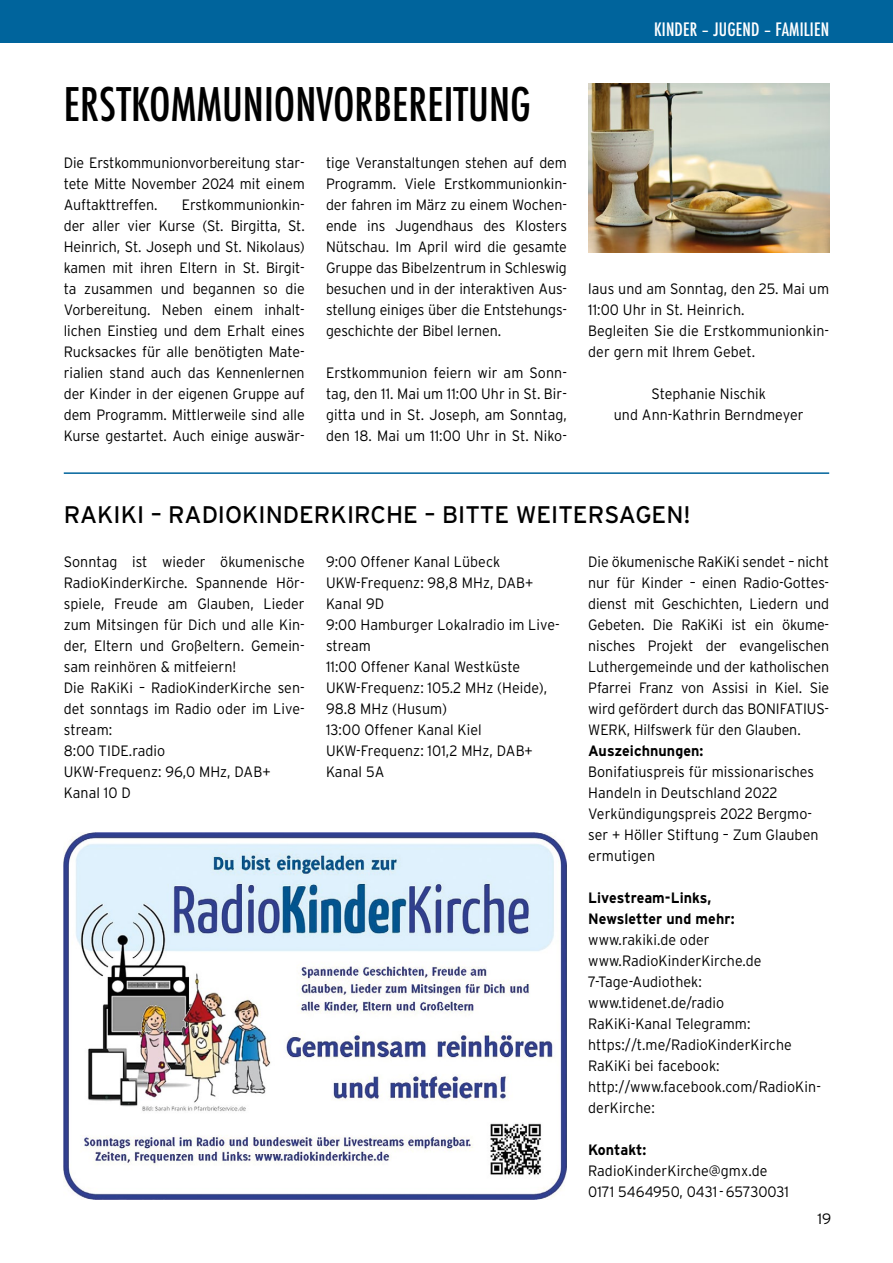
<style>
.page{position:relative;width:893px;height:1263px;background:#fff}
.page>*{position:absolute;margin:0;border:0;box-sizing:border-box;transform-origin:0 0}
._01_Titel_groß{font:500 condensed 45px "Futura";color:#000}
._01_Titel_kleiner{font:24px "Interstate";color:#000}
._00_Titel_im_Balken{font:500 condensed 18px "Futura";letter-spacing:.01em;color:#fff}
._02_Text_Grundlinienraster_Block{font:300 15px/21px "Interstate";letter-spacing:.005em;color:#000;text-align:justify;scale:.95 1}
._02_Text_Grundlinienraster_linksbündig{font:300 15px/21px "Interstate";letter-spacing:.005em;color:#000;scale:.95 1}
._02_Autor{font:300 15px/21px "Interstate";letter-spacing:.005em;color:#000;text-align:center;scale:.95 1}
._02_Text_Grundlinienraster_linksbündig-2{font:700 15px/21px "Interstate";letter-spacing:.005em;color:#000;scale:.95 1}
._02_Text_Grundlinienraster_Block-2{font:700 15px "Interstate";letter-spacing:.005em;color:#000;scale:.95 1}
._02_Text_Grundlinienraster_Block-3{font:300 15px "Interstate";letter-spacing:.005em;color:#000}
</style>
<div class="page">
<div style="left:0;top:0;width:893px;height:43px;background:#00649c"></div>
<img style="left:588px;top:84px;width:241px;height:168px">
<img style="left:64px;top:832px;width:503px;height:367px">
<hr style="left:64px;top:472px;width:765px;height:2px;background:#00649c">
<p class="_01_Titel_groß" style="left:64px;top:76px;width:469px">ERSTKOMMUNIONVORBEREITUNG</p>
<p class="_02_Text_Grundlinienraster_Block" style="left:64px;top:152px;width:255px">Die Erstkommunionvorbereitung star&shy;tete Mitte November 2024 mit einem Auftakttreffen.</p>
<p class="_02_Text_Grundlinienraster_Block" style="left:326px;top:152px;width:255px">tige Veranstaltungen stehen auf dem Programm. Viele Erstkommunionkin&shy;der fahren im März zu einem Wochen&shy;ende ins Jugendhaus des Klosters Nütschau. Im April wird die gesamte Gruppe das Bibelzentrum in Schleswig besuchen und in der interaktiven Aus&shy;stellung einiges über die Entstehungs&shy;geschichte der Bibel lernen.</p>
<p class="_02_Text_Grundlinienraster_Block" style="left:326px;top:362px;width:255px">Erstkommunion feiern wir am Sonn&shy;tag, den 11. Mai um 11:00 Uhr in St. Bir&shy;gitta und in St. Joseph, am Sonntag, den 18. Mai um 11:00 Uhr in St. Niko-</p>
<p class="_02_Text_Grundlinienraster_Block" style="left:64px;top:194px;width:255px;text-indent:118px">Erstkommunionkin&shy;der aller vier Kurse (St. Birgitta, St.<br>Heinrich, St. Joseph und St. Nikolaus) kamen mit ihren Eltern in St. Birgit&shy;ta zusammen und begannen so die Vorbereitung. Neben einem inhalt&shy;lichen Einstieg und dem Erhalt eines Rucksackes für alle benötigten Mate&shy;rialien stand auch das Kennenlernen der Kinder in der eigenen Gruppe auf dem Programm. Mittlerweile sind alle Kurse gestartet. Auch einige auswär-</p>
<p class="_00_Titel_im_Balken" style="left:654px;top:18px;width:177px">KINDER – JUGEND – FAMILIEN</p>
<p class="_02_Text_Grundlinienraster_Block" style="left:588px;top:278px;width:255px">laus und am Sonntag, den 25. Mai um<br>11:00 Uhr in St. Heinrich.</p>
<p class="_02_Text_Grundlinienraster_Block" style="left:588px;top:320px;width:255px">Begleiten Sie die Erstkommunionkin&shy;der gern mit Ihrem Gebet.</p>
<p class="_02_Autor" style="left:614px;top:383px;width:201px">Stephanie Nischik<br>und Ann-Kathrin Berndmeyer</p>
<p class="_01_Titel_kleiner" style="left:64px;top:501px;width:628px">RAKIKI – RADIOKINDERKIRCHE – BITTE WEITERSAGEN!</p>
<p class="_02_Text_Grundlinienraster_Block" style="left:64px;top:551px;width:255px">Sonntag ist wieder ökumenische RadioKinderKirche. Spannende Hör&shy;spiele, Freude am Glauben, Lieder zum Mitsingen für Dich und alle Kin&shy;der, Eltern und Großeltern. Gemein&shy;sam reinhören &amp; mitfeiern!</p>
<p class="_02_Text_Grundlinienraster_Block" style="left:64px;top:677px;width:255px">Die RaKiKi – RadioKinderKirche sen&shy;det sonntags im Radio oder im Live&shy;stream:</p>
<p class="_02_Text_Grundlinienraster_Block" style="left:64px;top:740px;width:108px">8:00 TIDE.radio</p>
<p class="_02_Text_Grundlinienraster_linksbündig" style="left:64px;top:761px;width:219px">UKW-Frequenz: 96,0 MHz, DAB+<br>Kanal 10 D</p>
<p class="_02_Text_Grundlinienraster_Block" style="left:326px;top:551px;width:185px">9:00 Offener Kanal Lübeck</p>
<p class="_02_Text_Grundlinienraster_linksbündig" style="left:326px;top:572px;width:220px">UKW-Frequenz: 98,8 MHz, DAB+<br>Kanal 9D</p>
<p class="_02_Text_Grundlinienraster_linksbündig" style="left:326px;top:614px;width:246px">9:00 Hamburger Lokalradio im Live&shy;stream</p>
<p class="_02_Text_Grundlinienraster_Block" style="left:326px;top:656px;width:206px">11:00 Offener Kanal Westküste</p>
<p class="_02_Text_Grundlinienraster_linksbündig" style="left:326px;top:677px;width:234px">UKW-Frequenz: 105.2 MHz (Heide),<br>98.8 MHz (Husum)</p>
<p class="_02_Text_Grundlinienraster_Block" style="left:326px;top:719px;width:165px">13:00 Offener Kanal Kiel</p>
<p class="_02_Text_Grundlinienraster_linksbündig" style="left:326px;top:740px;width:219px">UKW-Frequenz: 101,2 MHz, DAB+<br>Kanal 5A</p>
<p class="_02_Text_Grundlinienraster_Block" style="left:588px;top:551px;width:255px">Die ökumenische RaKiKi sendet – nicht nur für Kinder – einen Radio-Gottes&shy;dienst mit Geschichten, Liedern und Gebeten. Die RaKiKi ist ein ökume&shy;nisches Projekt der evangelischen Luthergemeinde und der katholischen Pfarrei Franz von Assisi in Kiel. Sie wird gefördert durch das BONIFATIUS-WERK, Hilfswerk für den Glauben.</p>
<p class="_02_Text_Grundlinienraster_Block-2" style="left:588px;top:742px;width:123px">Auszeichnungen:</p>
<p class="_02_Text_Grundlinienraster_linksbündig" style="left:588px;top:761px;width:239px">Bonifatiuspreis für missionarisches<br>Handeln in Deutschland 2022</p>
<p class="_02_Text_Grundlinienraster_linksbündig" style="left:588px;top:803px;width:244px">Verkündigungspreis 2022 Bergmo&shy;ser + Höller Stiftung – Zum Glauben ermutigen</p>
<p class="_02_Text_Grundlinienraster_linksbündig-2" style="left:588px;top:887px;width:156px">Livestream-Links,<br>Newsletter und mehr:</p>
<p class="_02_Text_Grundlinienraster_Block" style="left:588px;top:929px;width:129px">www.rakiki.de oder</p>
<p class="_02_Text_Grundlinienraster_Block" style="left:588px;top:950px;width:184px">www.RadioKinderKirche.de</p>
<p class="_02_Text_Grundlinienraster_Block" style="left:588px;top:971px;width:121px">7-Tage-Audiothek:</p>
<p class="_02_Text_Grundlinienraster_Block" style="left:588px;top:992px;width:145px">www.tidenet.de/radio</p>
<p class="_02_Text_Grundlinienraster_Block" style="left:588px;top:1013px;width:172px">RaKiKi-Kanal Telegramm:</p>
<p class="_02_Text_Grundlinienraster_Block" style="left:588px;top:1034px;width:216px">https://t.me/RadioKinderKirche</p>
<p class="_02_Text_Grundlinienraster_Block" style="left:588px;top:1055px;width:140px">RaKiKi bei facebook:</p>
<p class="_02_Text_Grundlinienraster_Block" style="left:588px;top:1076px;width:246px">http://www.facebook.com/RadioKin&shy;derKirche:</p>
<p class="_02_Text_Grundlinienraster_Block-2" style="left:588px;top:1141px;width:63px">Kontakt:</p>
<p class="_02_Text_Grundlinienraster_Block" style="left:588px;top:1160px;width:190px">RadioKinderKirche@gmx.de</p>
<p class="_02_Text_Grundlinienraster_Block" style="left:588px;top:1181px;width:213px">0171 5464950, 0431-65730031</p>
<p class="_02_Text_Grundlinienraster_Block-3" style="left:817px;top:1210px;width:15px">19</p>
</div>
